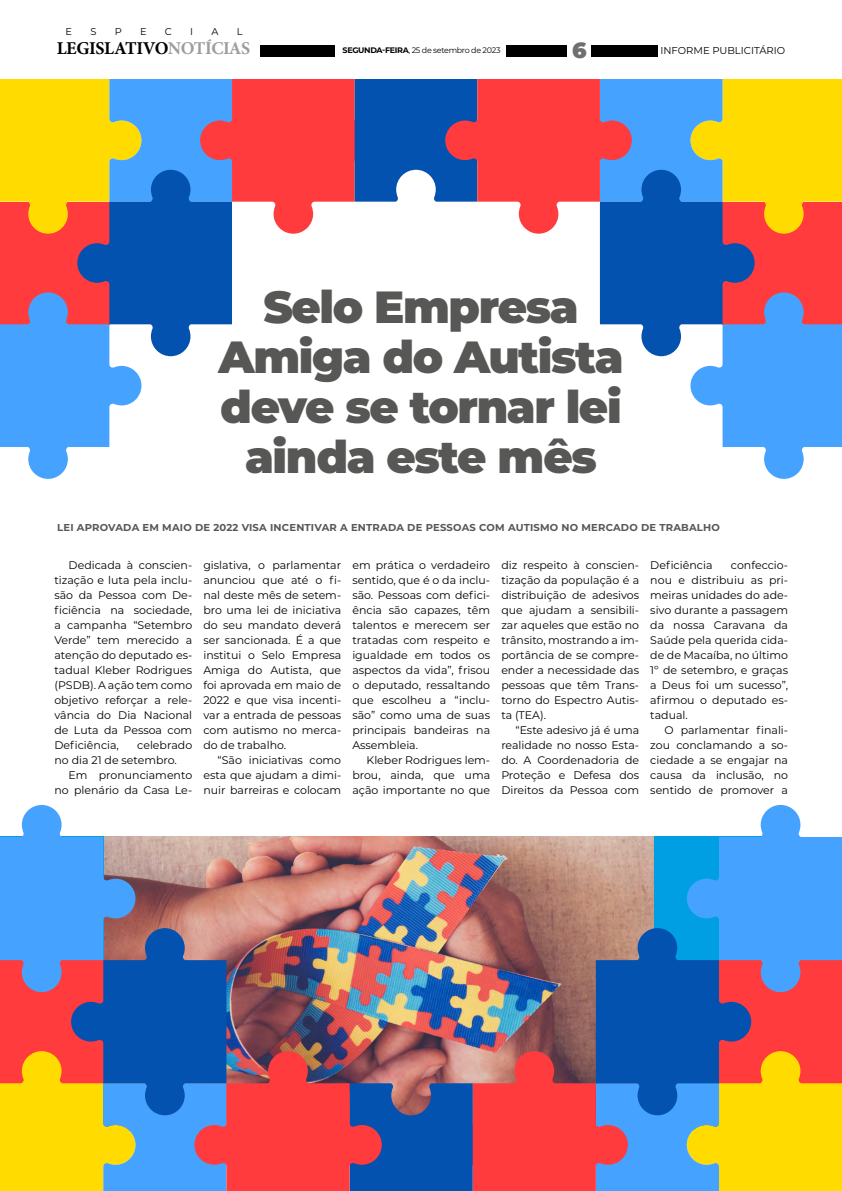
<style>
.page{position:relative;width:842px;height:1191px;background:#fff}
.page>*{position:absolute;margin:0;border:0;box-sizing:border-box;transform-origin:0 0}
.t1{font:900 45px/50px "Montserrat";letter-spacing:-.03em;color:#575756;text-align:center}
.t2{font:900 22px "Montserrat";color:#706f6f}
.t3{font:700 18.1px "Minion Pro";letter-spacing:-.025em;color:#000}
.t4{font:11px/15px "Montserrat";color:#000;text-align:justify}
.t5{font:700 10px "Montserrat";letter-spacing:.02em;color:#575756}
.t6{font:10px "Montserrat";color:#000}
.t7{font:9.8px "Montserrat";color:#000}
.t8{font:8px "Montserrat";letter-spacing:-.04em;color:#000}
.s1{color:#9d9d9c}
.s2{font-weight:700}
</style>
<div class="page">
<div style="left:261px;top:45px;width:74px;height:12px;background:#000"></div>
<div style="left:506px;top:45px;width:152px;height:12px;background:#000"></div>
<div style="left:568px;top:37px;width:23px;height:22px;background:#fff"></div>
<svg style="left:0;top:79px;width:842px;height:400px"></svg>
<img style="left:0;top:804px;width:842px;height:387px">
<p class="t7" style="left:65px;top:25px;width:8px">E</p>
<p class="t7" style="left:90px;top:25px;width:8px">S</p>
<p class="t7" style="left:115px;top:25px;width:9px">P</p>
<p class="t7" style="left:140px;top:25px;width:8px">E</p>
<p class="t7" style="left:165px;top:25px;width:9px">C</p>
<p class="t7" style="left:190px;top:25px;width:4px">I</p>
<p class="t7" style="left:212px;top:25px;width:9px">A</p>
<p class="t7" style="left:237px;top:25px;width:7px">L</p>
<h3 class="t3" style="left:57px;top:36px;width:195px">LEGISLATIVO<span class="s1">NOTÍCIAS</span></h3>
<p class="t8" style="left:343px;top:45px;width:159px"><span class="s2">SEGUNDA-FEIRA</span>, 25 de setembro de 2023</p>
<p class="t6" style="left:660px;top:44px;width:126px">INFORME PUBLICITÁRIO</p>
<h2 class="t2" style="left:572px;top:34px;width:16px">6</h2>
<h1 class="t1" style="left:218px;top:279px;width:406px">Selo Empresa<br>Amiga do Autista deve se tornar lei ainda este mês</h1>
<p class="t5" style="left:57px;top:520px;width:664px">LEI APROVADA EM MAIO DE 2022 VISA INCENTIVAR A ENTRADA DE PESSOAS COM AUTISMO NO MERCADO DE TRABALHO</p>
<p class="t4" style="left:54px;top:557px;width:139px;text-indent:14px">Dedicada à conscien&shy;tização e luta pela inclu&shy;são da Pessoa com De&shy;ficiência na sociedade, a campanha “Setembro Verde” tem merecido a atenção do deputado es&shy;tadual Kleber Rodrigues (PSDB). A ação tem como objetivo reforçar a rele&shy;vância do Dia Nacional de Luta da Pessoa com Deficiência,</p>
<p class="t4" style="left:203px;top:557px;width:139px">gislativa, o parlamentar anunciou que até o fi&shy;nal deste mês de setem&shy;bro uma lei de iniciativa do seu mandato deverá ser sancionada. É a que institui o Selo Empresa Amiga do Autista, que foi aprovada em maio de 2022 e que visa incenti&shy;var a entrada de pessoas com autismo no merca&shy;do de trabalho.</p>
<p class="t4" style="left:203px;top:752px;width:139px;text-indent:14px">“São iniciativas como esta que ajudam a dimi&shy;nuir barreiras e colocam</p>
<p class="t4" style="left:352px;top:557px;width:139px">em prática o verdadeiro sentido, que é o da inclu&shy;são. Pessoas com defici&shy;ência são capazes, têm talentos e merecem ser tratadas com respeito e igualdade em todos os aspectos da vida”, frisou o deputado, ressaltando que escolheu a “inclu&shy;são” como uma de suas principais bandeiras na Assembleia.</p>
<p class="t4" style="left:352px;top:752px;width:139px;text-indent:14px">Kleber Rodrigues lem&shy;brou, ainda, que uma ação importante no que</p>
<p class="t4" style="left:501px;top:557px;width:139px">diz respeito à conscien&shy;tização da população é a distribuição de adesivos que ajudam a sensibili&shy;zar aqueles que estão no trânsito, mostrando a im&shy;portância de se compre&shy;ender a necessidade das pessoas que têm Trans&shy;torno do Espectro Autis&shy;ta (TEA).</p>
<p class="t4" style="left:501px;top:722px;width:139px;text-indent:14px">“Este adesivo já é uma realidade no nosso Esta&shy;do. A Coordenadoria de Proteção e Defesa dos Direitos da Pessoa com</p>
<p class="t4" style="left:650px;top:557px;width:139px;text-indent:81px">confeccio&shy;nou e distribuiu as pri&shy;meiras unidades do ade&shy;sivo durante a passagem da nossa Caravana da Saúde pela querida cida&shy;de de Macaíba, no último 1º de setembro, e graças a Deus foi um sucesso”, afirmou o deputado es&shy;tadual.</p>
<p class="t4" style="left:650px;top:722px;width:139px;text-indent:14px">O parlamentar finali&shy;zou conclamando a so&shy;ciedade a se engajar na causa da inclusão, no sentido de promover a</p>
<p class="t4" style="left:650px;top:557px;width:64px">Deficiência</p>
<p class="t4" style="left:54px;top:737px;width:139px;text-indent:83px">celebrado no dia 21 de setembro.</p>
<p class="t4" style="left:54px;top:767px;width:139px;text-align:right">Em pronunciamento no plenário da Casa Le-</p>
</div>
